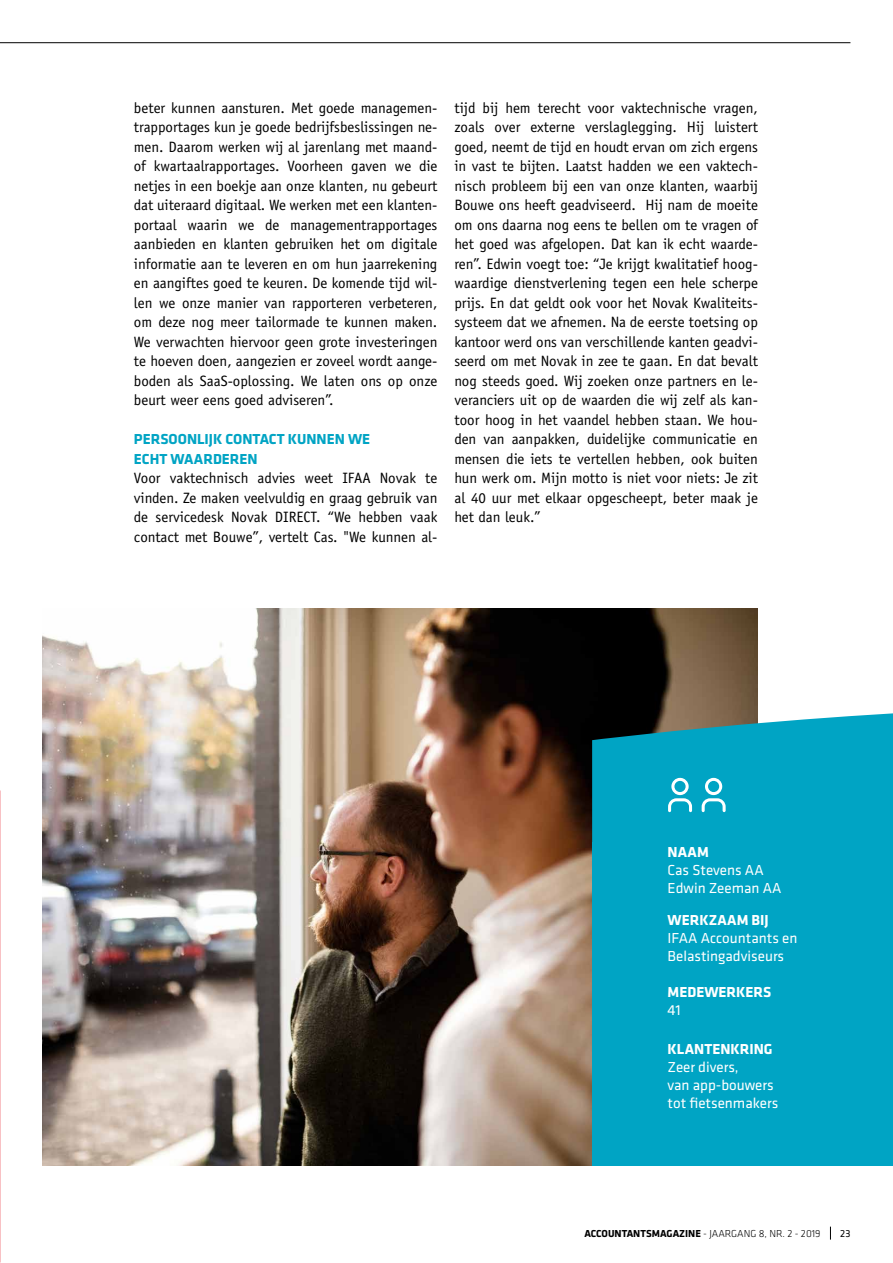
<style>
.page{position:relative;width:893px;height:1263px;background:#fff}
.page>*{position:absolute;margin:0;border:0;box-sizing:border-box;transform-origin:0 0}
.t1{font:15px/19.5px "Officina Sans";color:#000;text-align:justify}
.t2{font:15px/18px "Klavika Basic";color:#fff}
.t3{font:700 15px/19.5px "Klavika Basic";color:#00a4c4}
.t4{font:700 15px "Klavika Basic";color:#fff}
.t5{font:300 10.5px "Klavika Basic";color:#000}
.t6{font:10.5px "Klavika Basic";color:#000}
.s1{font-weight:700}
</style>
<div class="page">
<svg style="left:830px;top:1226px;width:1px;height:13px"></svg>
<hr style="left:0;top:42px;width:850px;height:1px;background:#000">
<hr style="left:0;top:791px;width:1px;height:472px;background:#1e0724">
<img style="left:43px;top:608px;width:715px;height:557px">
<div style="left:592px;top:842px;width:301px;height:323px;background:#00a4c4"></div>
<svg style="left:592px;top:701px;width:301px;height:141px;background:#179bb4"></svg>
<svg style="left:666px;top:775px;width:62px;height:39px"></svg>
<p class="t1" style="left:134px;top:98px;width:305px">beter kunnen aansturen. Met goede managemen&shy;trapportages kun je goede bedrijfsbeslissingen ne&shy;men. Daarom werken wij al jarenlang met maand&shy;of kwartaalrapportages. Voorheen gaven we die netjes in een boekje aan onze klanten, nu gebeurt dat uiteraard digitaal. We werken met een klanten&shy;portaal waarin we de managementrapportages aanbieden en klanten gebruiken het om digitale informatie aan te leveren en om hun jaarrekening en aangiftes goed te keuren. De komende tijd wil&shy;len we onze manier van rapporteren verbeteren, om deze nog meer tailormade te kunnen maken.<br>We verwachten hiervoor geen grote investeringen te hoeven doen, aangezien er zoveel wordt aange&shy;boden als SaaS-oplossing. We laten ons op onze beurt weer eens goed adviseren”.</p>
<p class="t3" style="left:134px;top:429px;width:238px">PERSOONLIJK CONTACT KUNNEN WE<br>ECHT WAARDEREN</p>
<p class="t1" style="left:134px;top:468px;width:305px">Voor vaktechnisch advies weet IFAA Novak te vinden. Ze maken veelvuldig en graag gebruik van de servicedesk Novak DIRECT. “We hebben vaak contact met Bouwe”, vertelt Cas. "We kunnen al-</p>
<p class="t1" style="left:454px;top:98px;width:305px">tijd bij hem terecht voor vaktechnische vragen, zoals over externe verslaglegging. Hij luistert goed, neemt de tijd en houdt ervan om zich ergens in vast te bijten. Laatst hadden we een vaktech&shy;nisch probleem bij een van onze klanten, waarbij Bouwe ons heeft geadviseerd. Hij nam de moeite om ons daarna nog eens te bellen om te vragen of het goed was afgelopen. Dat kan ik echt waarde&shy;ren”. Edwin voegt toe: “Je krijgt kwalitatief hoog&shy;waardige dienstverlening tegen een hele scherpe prijs. En dat geldt ook voor het Novak Kwaliteits&shy;systeem dat we afnemen. Na de eerste toetsing op kantoor werd ons van verschillende kanten geadvi&shy;seerd om met Novak in zee te gaan. En dat bevalt nog steeds goed. Wij zoeken onze partners en le&shy;veranciers uit op de waarden die wij zelf als kan&shy;toor hoog in het vaandel hebben staan. We hou&shy;den van aanpakken, duidelijke communicatie en mensen die iets te vertellen hebben, ook buiten hun werk om. Mijn motto is niet voor niets: Je zit al 40 uur met elkaar opgescheept, beter maak je het dan leuk.”</p>
<p class="t4" style="left:668px;top:841px;width:43px">NAAM</p>
<p class="t2" style="left:668px;top:860px;width:115px">Cas Stevens AA<br>Edwin Zeeman AA</p>
<p class="t4" style="left:668px;top:909px;width:103px">WERKZAAM BIJ</p>
<p class="t2" style="left:668px;top:928px;width:131px">IFAA Accountants en<br>Belastingadviseurs</p>
<p class="t4" style="left:668px;top:981px;width:105px">MEDEWERKERS</p>
<p class="t2" style="left:668px;top:1000px;width:15px">41</p>
<p class="t4" style="left:668px;top:1038px;width:107px">KLANTENKRING</p>
<p class="t2" style="left:668px;top:1058px;width:112px">Zeer divers,<br>van app-bouwers tot fietsenmakers</p>
<p class="t5" style="left:584px;top:1227px;width:238px"><span class="s1">ACCOUNTANTSMAGAZINE</span> - JAARGANG 8, NR. 2 - 2019</p>
<p class="t6" style="left:840px;top:1226px;width:12px">23</p>
</div>
